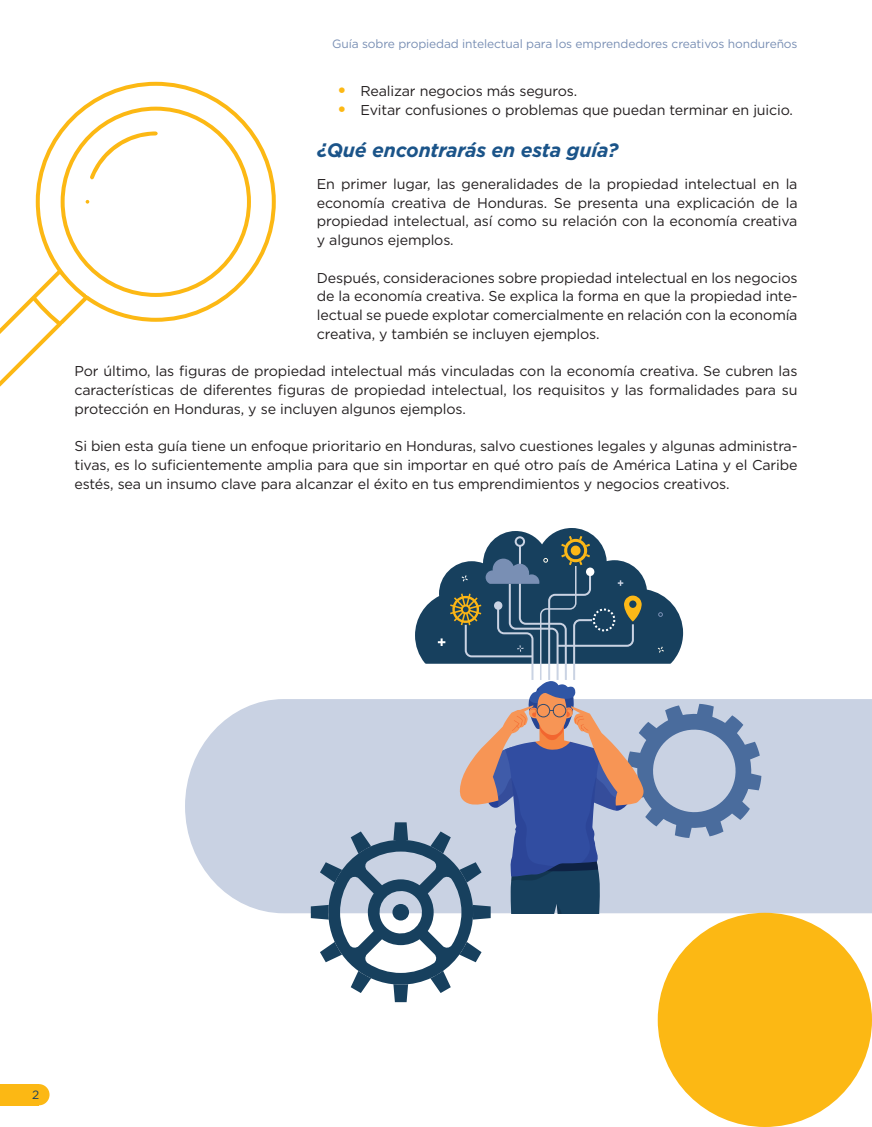
<style>
.page{position:relative;width:872px;height:1127px;background:#fff}
.page>*{position:absolute;margin:0;border:0;box-sizing:border-box;transform-origin:0 0}
.t1{font:italic 700 19.5px "Gotham";letter-spacing:-.01em;color:#1b5489}
.t2{font:14.25px/18.8px "Gotham";letter-spacing:-.01em;color:#231f20;text-align:justify}
.t3{font:12px "Gotham";letter-spacing:-.01em;color:#798fb4}
.t4{font:12px "Gotham";color:#1a3f5d}
.s1{font-weight:900;font-size:16.5px;color:#fcb814}
</style>
<div class="page">
<div style="left:0;top:1084px;width:39px;height:21px;background:#fcb814"></div>
<div style="left:28px;top:1084px;width:22px;height:21px;background:#fcb814;border-radius:50%"></div>
<svg style="left:0;top:81px;width:276px;height:306px"></svg>
<svg style="left:48px;top:94px;width:215px;height:216px"></svg>
<svg style="left:75px;top:119px;width:95px;height:74px"></svg>
<svg style="left:185px;top:699px;width:687px;height:214px;fill:#c9d2e3"></svg>
<div style="left:657px;top:913px;width:215px;height:214px;background:#fcb814;border-radius:50%"></div>
<svg style="left:311px;top:528px;width:450px;height:474px"></svg>
<p class="t3" style="left:332px;top:36px;width:467px">Guía sobre propiedad intelectual para los emprendedores creativos hondureños</p>
<p class="t2" style="left:338px;top:82px;width:241px"><span class="s1">•</span> Realizar negocios más seguros.</p>
<p class="t2" style="left:338px;top:100px;width:456px"><span class="s1">•</span> Evitar confusiones o problemas que puedan terminar en juicio.</p>
<h1 class="t1" style="left:317px;top:138px;width:303px">¿Qué encontrarás en esta guía?</h1>
<p class="t2" style="left:317px;top:174px;width:482px">En primer lugar, las generalidades de la propiedad intelectual en la economía creativa de Honduras. Se presenta una explicación de la propiedad intelectual, así como su relación con la economía creativa y algunos ejemplos.</p>
<p class="t2" style="left:317px;top:268px;width:482px">Después, consideraciones sobre propiedad intelectual en los negocios de la economía creativa. Se explica la forma en que la propiedad inte&shy;lectual se puede explotar comercialmente en relación con la economía creativa, y también se incluyen ejemplos.</p>
<p class="t2" style="left:74px;top:362px;width:724px">Por último, las figuras de propiedad intelectual más vinculadas con la economía creativa. Se cubren las características de diferentes figuras de propiedad intelectual, los requisitos y las formalidades para su protección en Honduras, y se incluyen algunos ejemplos.</p>
<p class="t2" style="left:74px;top:437px;width:724px">Si bien esta guía tiene un enfoque prioritario en Honduras, salvo cuestiones legales y algunas administra&shy;tivas, es lo suficientemente amplia para que sin importar en qué otro país de América Latina y el Caribe estés, sea un insumo clave para alcanzar el éxito en tus emprendimientos y negocios creativos.</p>
<p class="t4" style="left:32px;top:1087px;width:9px">2</p>
</div>
